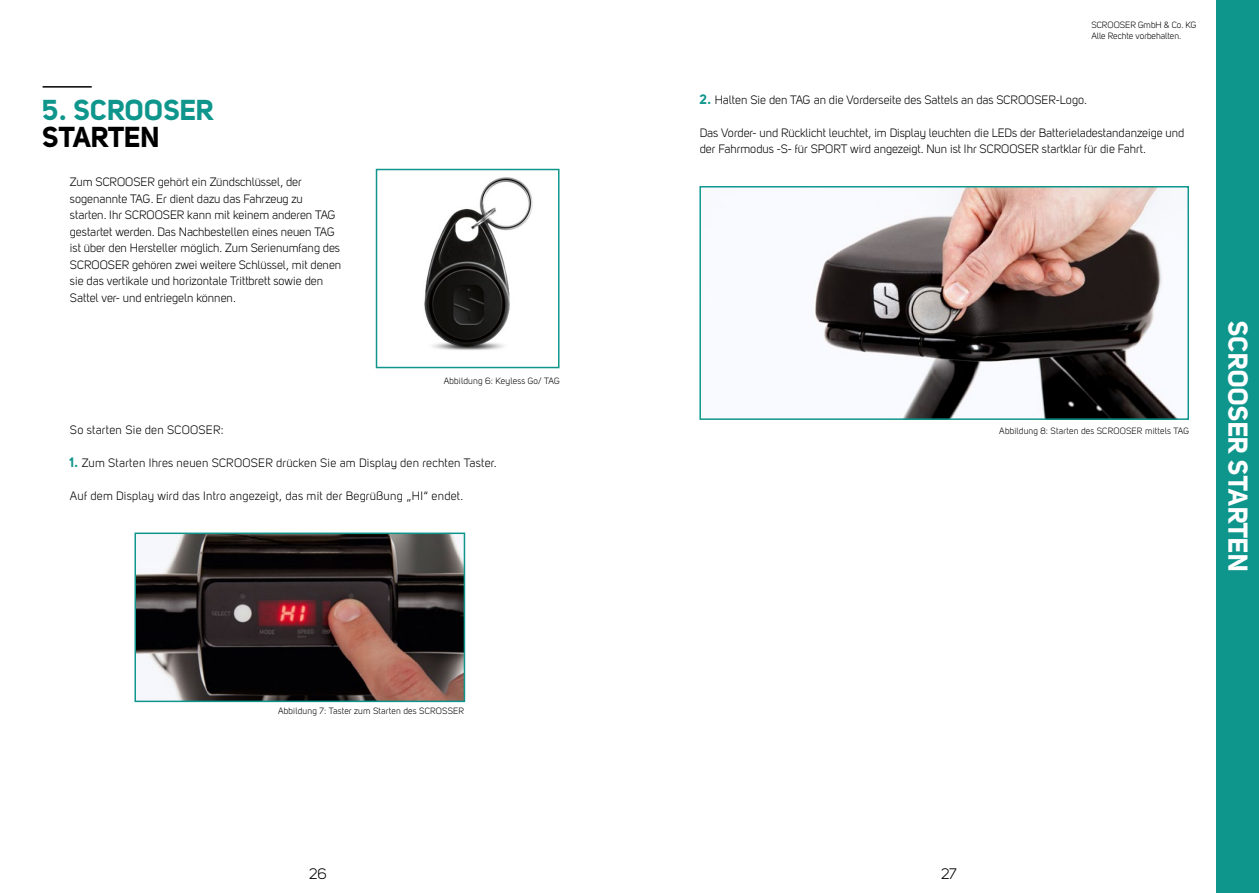
<style>
.page{position:relative;width:1259px;height:893px;background:#fff}
.page>*{position:absolute;margin:0;border:0;box-sizing:border-box;transform-origin:0 0}
.t1{font:28.5px "Uni Sans Bold";color:#0f968c}
.t2{font:28.5px "Uni Sans Bold";color:#000}
.t3{font:27px "Uni Sans Bold";color:#fff}
.t4{font:15px "Uni Sans Book";color:#000}
.t5{font:12px/16.5px "Uni Sans Book";color:#000}
.t6{font:12px "Uni Sans Book";letter-spacing:.02em;color:#000}
.t7{font:9px "Uni Sans Book";letter-spacing:.02em;color:#000}
.t8{font:9px/10.8px "Uni Sans Book";color:#000}
.s1{font-family:"Uni Sans Bold";font-size:13.5px;color:#0f968c}
</style>
<div class="page">
<div style="left:1216px;top:0;width:43px;height:893px;background:#0f968c"></div>
<hr style="left:43px;top:86px;width:49px;height:2px;background:#000">
<img style="left:424px;top:177px;width:109px;height:173px">
<div style="left:376px;top:169px;width:183px;height:199px;border:2px solid #0f968c"></div>
<img style="left:137px;top:536px;width:325px;height:163px">
<div style="left:134px;top:533px;width:331px;height:169px;border:2px solid #0f968c"></div>
<img style="left:815px;top:189px;width:362px;height:228px">
<div style="left:699px;top:186px;width:490px;height:234px;border:2px solid #0f968c"></div>
<h1 class="t1" style="left:43px;top:93px;width:173px">5. SCROOSER</h1>
<h1 class="t2" style="left:43px;top:120px;width:119px">STARTEN</h1>
<p class="t5" style="left:70px;top:174px;width:273px">Zum SCROOSER gehört ein Zündschlüssel, der sogenannte TAG. Er dient dazu das Fahrzeug zu starten. Ihr SCROOSER kann mit keinem anderen TAG gestartet werden. Das Nachbestellen eines neuen TAG ist über den Hersteller möglich. Zum Serienumfang des SCROOSER gehören zwei weitere Schlüssel, mit denen sie das vertikale und horizontale Trittbrett sowie den Sattel ver- und entriegeln können.</p>
<p class="t7" style="left:444px;top:376px;width:118px">Abbildung 6: Keyless Go/ TAG</p>
<p class="t6" style="left:70px;top:422px;width:155px">So starten Sie den SCOOSER:</p>
<p class="t6" style="left:70px;top:455px;width:428px"><span class="s1">1.</span> Zum Starten Ihres neuen SCROOSER drücken Sie am Display den rechten Taster.</p>
<p class="t6" style="left:70px;top:488px;width:395px">Auf dem Display wird das Intro angezeigt, das mit der Begrüßung „HI“ endet.</p>
<p class="t7" style="left:278px;top:706px;width:188px">Abbildung 7: Taster zum Starten des SCROSSER</p>
<p class="t8" style="left:1091px;top:20px;width:107px">SCROOSER GmbH &amp; Co. KG<br>Alle Rechte vorbehalten.</p>
<p class="t5" style="left:700px;top:91px;width:388px"><span class="s1">2.</span> Halten Sie den TAG an die Vorderseite des Sattels an das SCROOSER-Logo.</p>
<p class="t5" style="left:700px;top:124px;width:486px">Das Vorder- und Rücklicht leuchtet, im Display leuchten die LEDs der Batterieladestandanzeige und der Fahrmodus -S- für SPORT wird angezeigt. Nun ist Ihr SCROOSER startklar für die Fahrt.</p>
<p class="t7" style="left:999px;top:425px;width:191px">Abbildung 8: Starten des SCROOSER mittels TAG</p>
<h2 class="t3" style="left:1254px;top:321px;width:252px;rotate:90deg">SCROOSER STARTEN</h2>
<p class="t4" style="left:309px;top:865px;width:19px">26</p>
<p class="t4" style="left:941px;top:865px;width:17px">27</p>
</div>
